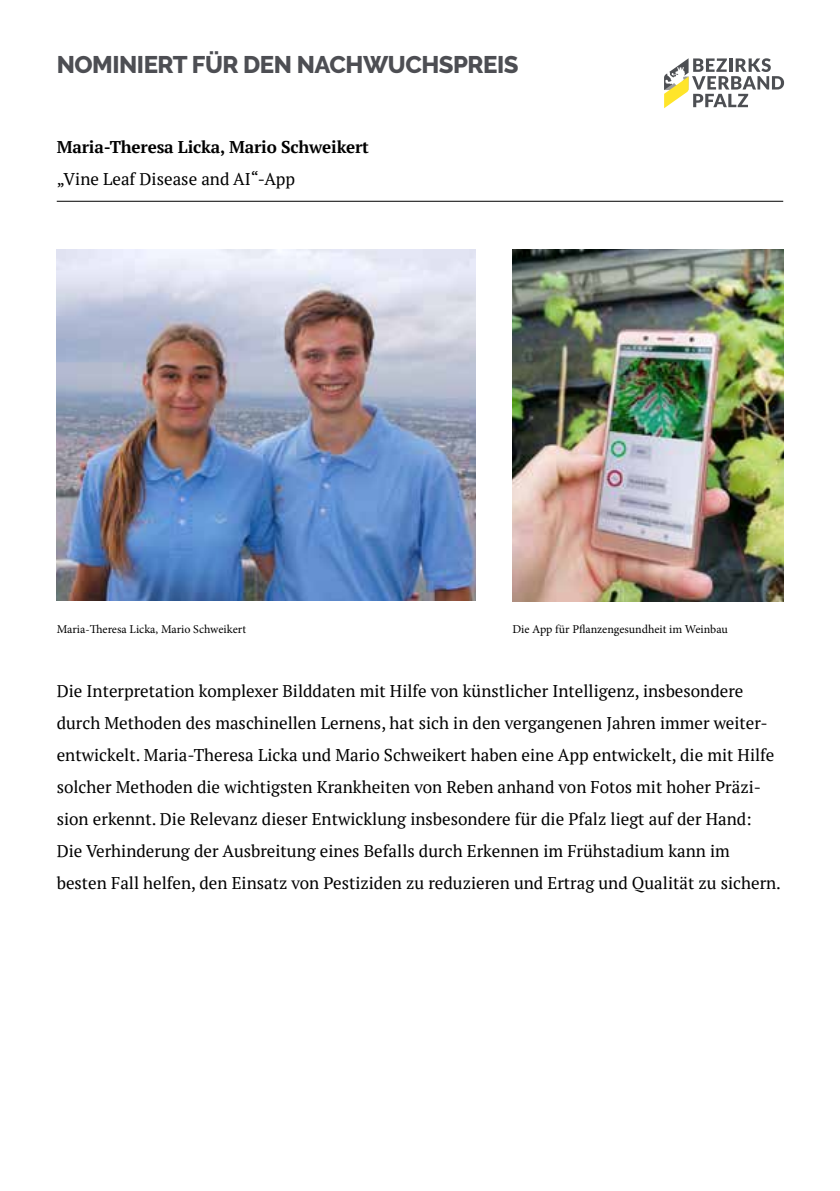
<style>
.page{position:relative;width:840px;height:1191px;background:#fff}
.page>*{position:absolute;margin:0;border:0;box-sizing:border-box;transform-origin:0 0}
.t1{font:800 24px "Raleway";letter-spacing:-.02em;color:#4d4e53}
.t2{font:17px/32px "PT Serif";color:#000}
.t3{font:700 17px "PT Serif";letter-spacing:-.01em;color:#000}
.t4{font:12px "Minion Pro";color:#000}
</style>
<div class="page">
<img style="left:512px;top:249px;width:270px;height:352px">
<svg style="left:664px;top:58px;width:119px;height:50px"></svg>
<hr style="left:57px;top:201px;width:725px;height:1px;background:#000">
<img style="left:57px;top:249px;width:418px;height:352px">
<h1 class="t1" style="left:57px;top:51px;width:463px">NOMINIERT FÜR DEN NACHWUCHSPREIS</h1>
<p class="t3" style="left:57px;top:135px;width:313px">Maria-Theresa Licka, Mario Schweikert</p>
<p class="t2" style="left:57px;top:162px;width:240px">„Vine Leaf Disease and AI“-App</p>
<p class="t4" style="left:57px;top:621px;width:191px">Maria-Theresa Licka, Mario Schweikert</p>
<p class="t4" style="left:512px;top:621px;width:217px">Die App für Pflanzengesundheit im Weinbau</p>
<p class="t2" style="left:57px;top:674px;width:725px">Die Interpretation komplexer Bilddaten mit Hilfe von künstlicher Intelligenz, insbesondere durch Methoden des maschinellen Lernens, hat sich in den vergangenen Jahren immer weiter&shy;entwickelt. Maria-Theresa Licka und Mario Schweikert haben eine App entwickelt, die mit Hilfe solcher Methoden die wichtigsten Krankheiten von Reben anhand von Fotos mit hoher Präzi&shy;sion erkennt. Die Relevanz dieser Entwicklung insbesondere für die Pfalz liegt auf der Hand:<br>Die Verhinderung der Ausbreitung eines Befalls durch Erkennen im Frühstadium kann im besten Fall helfen, den Einsatz von Pestiziden zu reduzieren und Ertrag und Qualität zu sichern.</p>
</div>
